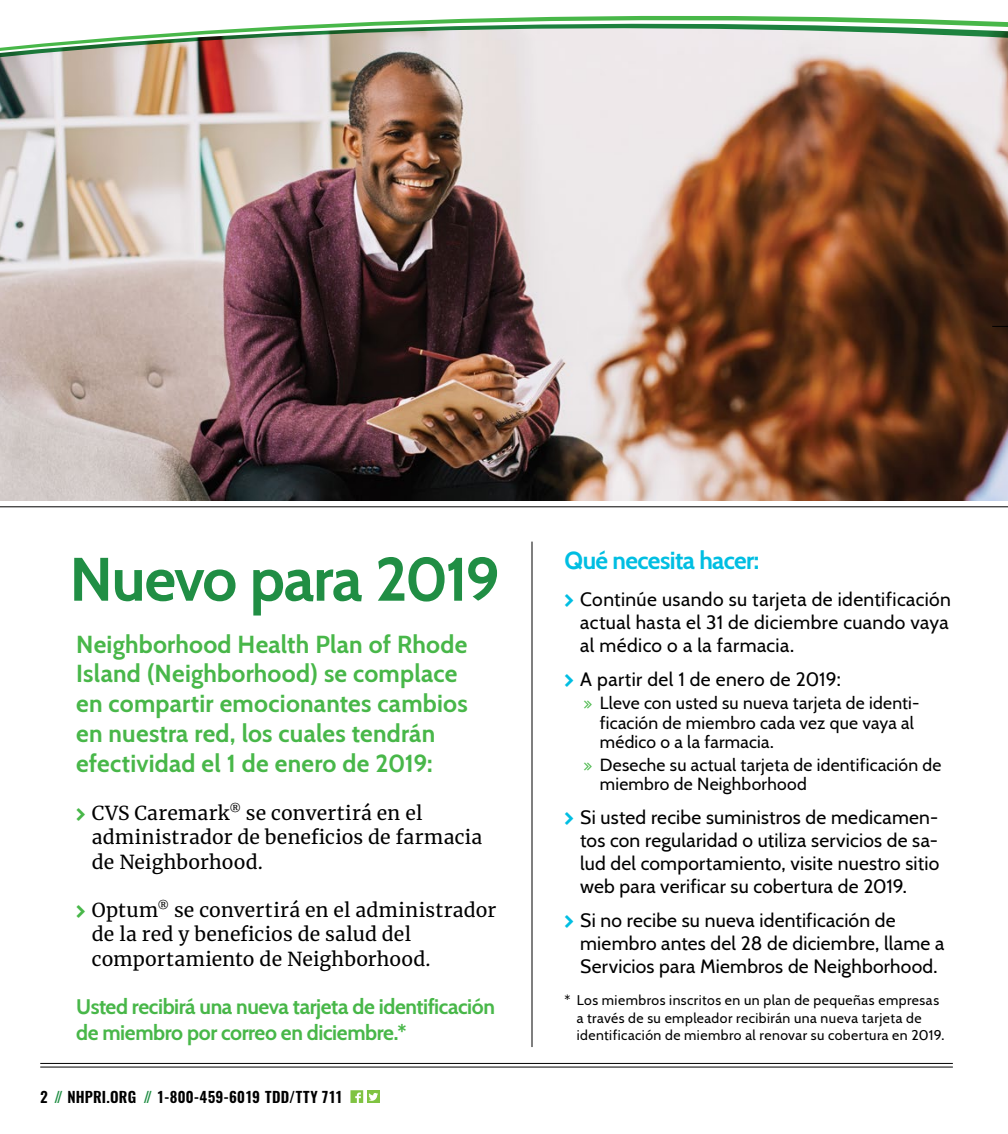
<style>
.page{position:relative;width:1008px;height:1134px;background:#fff}
.page>*{position:absolute;margin:0;border:0;box-sizing:border-box;transform-origin:0 0}
.header_XL{font:700 61.25px "Cabin";letter-spacing:-.025em;color:#208e44}
.body{font:700 24.5px/29.8px "Cabin";letter-spacing:.01em;color:#48b749}
.body-2{font:700 24.5px "Cabin";letter-spacing:-.025em;color:#00bee2}
.body-3{font:700 21px/26.2px "Cabin";letter-spacing:-.02em;color:#48b749}
.t1{font:19.25px/22.8px "Cabin";letter-spacing:.015em;color:#000}
.t2{font:19.25px/24.5px "Merriweather";letter-spacing:.01em;color:#000}
.t3{font:17.5px/19.2px "Cabin";letter-spacing:.015em;color:#000}
.t4{font:600 14.88px "Oswald";letter-spacing:.015em;color:#000}
.body-4{font:14px/17.5px "Cabin";letter-spacing:.035em;color:#000}
.s1{color:#208e44}
</style>
<div class="page">
<img style="left:0;top:261px;width:1008px;height:240px">
<hr style="left:0;top:506px;width:1008px;height:1px;background:#000">
<svg style="left:992px;top:326px;width:16px;height:1px"></svg>
<hr style="left:40px;top:1063px;width:913px;height:1px;background:#000">
<hr style="left:40px;top:1067px;width:913px;height:1px;background:#000">
<img style="left:0;top:250px;width:1008px;height:11px">
<img style="left:0;top:16px;width:1008px;height:229px">
<svg style="left:351px;top:1090px;width:12px;height:13px"></svg>
<div style="left:367px;top:1090px;width:13px;height:13px;background:#80c342"></div>
<svg style="left:369px;top:1093px;width:9px;height:8px"></svg>
<hr style="left:532px;top:542px;width:1px;height:505px;background:#000">
<p class="header_XL" style="left:70px;top:531px;width:432px">Nuevo para 2019</p>
<p class="body" style="left:76px;top:628px;width:393px">Neighborhood Health Plan of Rhode Island (Neighborhood) se complace en compartir emocionantes cambios en nuestra red, los cuales tendrán efectividad el 1 de enero de 2019:</p>
<p class="t2" style="left:92px;top:800px;width:392px">CVS Caremark<sup>®</sup> se convertirá en el administrador de beneficios de farmacia de Neighborhood.</p>
<p class="t2" style="left:92px;top:897px;width:406px">Optum<sup>®</sup> se convertirá en el administrador de la red y beneficios de salud del comportamiento de Neighborhood.</p>
<p class="body-3" style="left:76px;top:992px;width:420px">Usted recibirá una nueva tarjeta de identificación de miembro por correo en diciembre.*</p>
<p class="t4" style="left:40px;top:1087px;width:304px">2 <span class="s1">//</span> NHPRI.ORG <span class="s1">//</span> 1-800-459-6019 TDD/TTY 711</p>
<p class="body-2" style="left:564px;top:542px;width:196px">Qué necesita hacer:</p>
<p class="t1" style="left:580px;top:587px;width:372px">Continúe usando su tarjeta de identificación actual hasta el 31 de diciembre cuando vaya al médico o a la farmacia.</p>
<p class="t1" style="left:580px;top:667px;width:262px">A partir del 1 de enero de 2019:</p>
<p class="t3" style="left:600px;top:692px;width:321px">Lleve con usted su nueva tarjeta de identi&shy;ficación de miembro cada vez que vaya al médico o a la farmacia.</p>
<p class="t3" style="left:600px;top:754px;width:343px">Deseche su actual tarjeta de identificación de miembro de Neighborhood</p>
<p class="t1" style="left:580px;top:805px;width:361px;text-align:justify">Si usted recibe suministros de medicamen&shy;tos con regularidad o utiliza servicios de sa&shy;lud del comportamiento, visite nuestro sitio web para verificar su cobertura de 2019.</p>
<p class="t1" style="left:580px;top:908px;width:366px">Si no recibe su nueva identificación de miembro antes del 28 de diciembre, llame a<br>Servicios para Miembros de Neighborhood.</p>
<p class="body-4" style="left:577px;top:991px;width:369px;text-indent:-12px">* Los miembros inscritos en un plan de pequeñas empresas a través de su empleador recibirán una nueva tarjeta de identificación de miembro al renovar su cobertura en 2019.</p>
</div>
